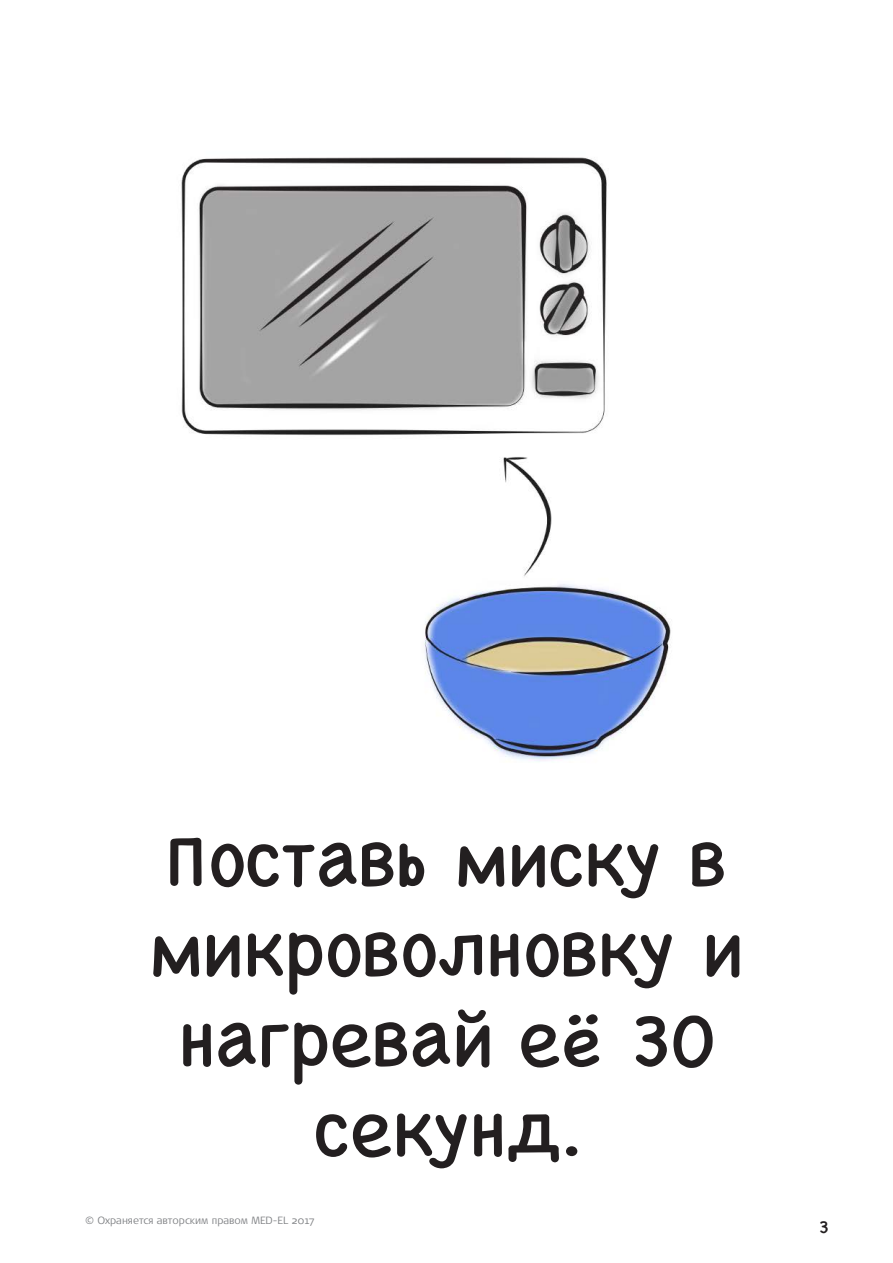
<style>
.page{position:relative;width:893px;height:1263px;background:#fff}
.page>*{position:absolute;margin:0;border:0;box-sizing:border-box;transform-origin:0 0}
.t1{font:75px/90px "Chalkboard SE";color:#231f20;text-align:center}
.t2{font:18px "Chalkboard SE";color:#231f20}
.t3{font:300 10.5px "Signa Pro";color:#808285}
</style>
<div class="page">
<img style="left:181px;top:157px;width:490px;height:605px">
<p class="t1" style="left:149px;top:811px;width:596px">Поставь миску в микроволновку и нагревай её 30 секунд.</p>
<p class="t3" style="left:85px;top:1213px;width:231px">© Охраняется авторским правом MED-EL 2017</p>
<p class="t2" style="left:819px;top:1211px;width:12px">3</p>
</div>
